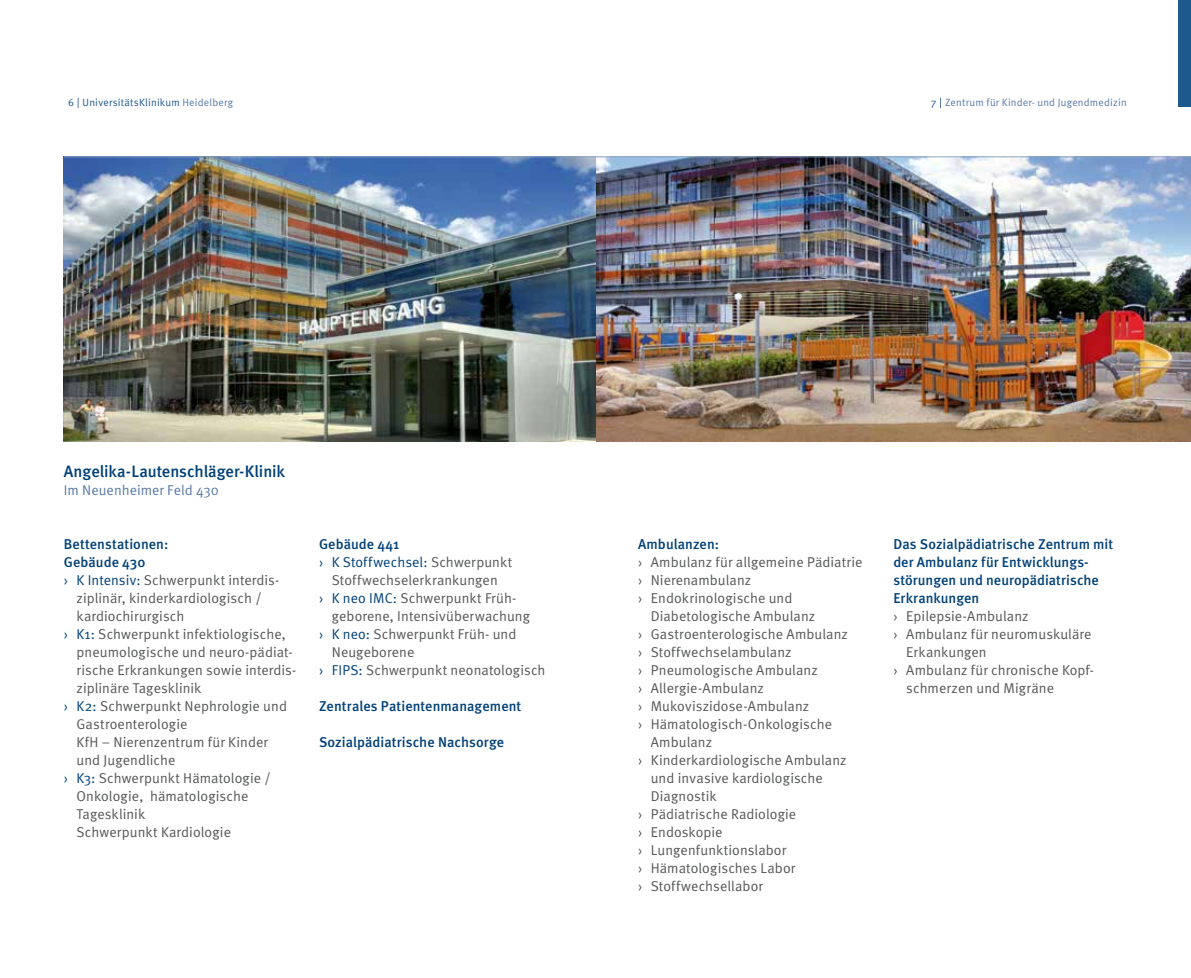
<style>
.page{position:relative;width:1191px;height:978px;background:#fff}
.page>*{position:absolute;margin:0;border:0;box-sizing:border-box;transform-origin:0 0}
.t1{font:500 16.5px "Meta";color:#004179}
.t2{font:14.25px "Meta Normal";letter-spacing:.005em;color:#565757}
.t3{font:500 14.25px/18px "Meta";letter-spacing:.005em;color:#004179}
.t4{font:14.25px "Meta Normal";letter-spacing:.01em;color:#004179}
.t5{font:14.25px "Meta Normal";letter-spacing:.005em;color:#597aa6}
.t6{font:10.5px "Meta Normal";letter-spacing:.02em;color:#597aa6}
.t7{font:10.5px "Meta Normal";letter-spacing:.025em;color:#1e598d}
.s1{color:#597aa6}
.s2{color:#1e598d}
.s3{color:#004179}
.s4{color:#565757}
</style>
<div class="page">
<div style="left:1178px;top:0;width:13px;height:106px;background:#1e598d"></div>
<img style="left:595px;top:157px;width:596px;height:284px">
<img style="left:64px;top:157px;width:531px;height:284px">
<hr style="left:64px;top:156px;width:1127px;height:1px;background:#90a2c3">
<p class="t7" style="left:68px;top:96px;width:167px">6 UniversitätsKlinikum <span class="s1">Heidelberg</span></p>
<p class="t6" style="left:931px;top:97px;width:197px"><span class="s2">7</span> Zentrum für Kinder- und Jugendmedizin</p>
<p class="t1" style="left:64px;top:462px;width:223px">Angelika-Lautenschläger-Klinik</p>
<p class="t5" style="left:64px;top:482px;width:157px">Im Neuenheimer Feld 430</p>
<p class="t3" style="left:64px;top:535px;width:106px">Bettenstationen:<br>Gebäude 430</p>
<p class="t2" style="left:64px;top:572px;width:217px"><span class="s3">› K Intensiv:</span> Schwerpunkt interdis-</p>
<p class="t2" style="left:77px;top:590px;width:187px">ziplinär, kinderkardiologisch /</p>
<p class="t2" style="left:77px;top:608px;width:109px">kardiochirurgisch</p>
<p class="t2" style="left:64px;top:626px;width:224px"><span class="s3">› K1:</span> Schwerpunkt infektiologische,</p>
<p class="t2" style="left:77px;top:644px;width:218px">pneumologische und neuro-pädiat-</p>
<p class="t2" style="left:77px;top:662px;width:221px">rische Erkrankungen sowie interdis-</p>
<p class="t2" style="left:77px;top:680px;width:126px">ziplinäre Tagesklinik</p>
<p class="t2" style="left:64px;top:698px;width:225px"><span class="s3">› K2:</span> Schwerpunkt Nephrologie und</p>
<p class="t2" style="left:77px;top:716px;width:112px">Gastroenterologie</p>
<p class="t2" style="left:77px;top:734px;width:193px">KfH – Nierenzentrum für Kinder</p>
<p class="t2" style="left:77px;top:752px;width:100px">und Jugendliche</p>
<p class="t2" style="left:64px;top:770px;width:209px"><span class="s3">› K3:</span> Schwerpunkt Hämatologie /</p>
<p class="t2" style="left:77px;top:788px;width:173px">Onkologie, hämatologische</p>
<p class="t2" style="left:77px;top:806px;width:70px">Tagesklinik</p>
<p class="t2" style="left:77px;top:824px;width:156px">Schwerpunkt Kardiologie</p>
<p class="t3" style="left:319px;top:535px;width:82px">Gebäude 441</p>
<p class="t4" style="left:319px;top:554px;width:195px">› K Stoffwechsel: <span class="s4">Schwerpunkt</span></p>
<p class="t2" style="left:332px;top:572px;width:167px">Stoffwechselerkrankungen</p>
<p class="t2" style="left:319px;top:590px;width:199px"><span class="s3">› K neo IMC:</span> Schwerpunkt Früh-</p>
<p class="t2" style="left:332px;top:608px;width:200px">geborene, Intensivüberwachung</p>
<p class="t2" style="left:319px;top:626px;width:199px"><span class="s3">› K neo:</span> Schwerpunkt Früh- und</p>
<p class="t2" style="left:332px;top:644px;width:84px">Neugeborene</p>
<p class="t2" style="left:319px;top:662px;width:228px"><span class="s3">› FIPS:</span> Schwerpunkt neonatologisch</p>
<p class="t3" style="left:319px;top:697px;width:204px">Zentrales Patientenmanagement</p>
<p class="t3" style="left:319px;top:733px;width:187px">Sozialpädiatrische Nachsorge</p>
<p class="t3" style="left:638px;top:535px;width:82px">Ambulanzen:</p>
<p class="t2" style="left:638px;top:554px;width:226px">› Ambulanz für allgemeine Pädiatrie</p>
<p class="t2" style="left:638px;top:572px;width:115px">› Nierenambulanz</p>
<p class="t2" style="left:638px;top:590px;width:156px">› Endokrinologische und</p>
<p class="t2" style="left:651px;top:608px;width:166px">Diabetologische Ambulanz</p>
<p class="t2" style="left:638px;top:626px;width:211px">› Gastroenterologische Ambulanz</p>
<p class="t2" style="left:638px;top:644px;width:155px">› Stoffwechselambulanz</p>
<p class="t2" style="left:638px;top:662px;width:181px">› Pneumologische Ambulanz</p>
<p class="t2" style="left:638px;top:680px;width:127px">› Allergie-Ambulanz</p>
<p class="t2" style="left:638px;top:698px;width:173px">› Mukoviszidose-Ambulanz</p>
<p class="t2" style="left:638px;top:716px;width:195px">› Hämatologisch-Onkologische</p>
<p class="t2" style="left:651px;top:734px;width:63px">Ambulanz</p>
<p class="t2" style="left:638px;top:752px;width:210px">› Kinderkardiologische Ambulanz</p>
<p class="t2" style="left:651px;top:770px;width:173px">und invasive kardiologische</p>
<p class="t2" style="left:651px;top:788px;width:68px">Diagnostik</p>
<p class="t2" style="left:638px;top:806px;width:160px">› Pädiatrische Radiologie</p>
<p class="t2" style="left:638px;top:824px;width:86px">› Endoskopie</p>
<p class="t2" style="left:638px;top:842px;width:150px">› Lungenfunktionslabor</p>
<p class="t2" style="left:638px;top:860px;width:159px">› Hämatologisches Labor</p>
<p class="t2" style="left:638px;top:878px;width:126px">› Stoffwechsellabor</p>
<p class="t3" style="left:893px;top:535px;width:221px">Das Sozialpädiatrische Zentrum mit der Ambulanz für Entwicklungs&shy;störungen und neuropädiatrische<br>Erkrankungen</p>
<p class="t2" style="left:893px;top:608px;width:137px">› Epilepsie-Ambulanz</p>
<p class="t2" style="left:893px;top:626px;width:200px">› Ambulanz für neuromuskuläre</p>
<p class="t2" style="left:906px;top:644px;width:82px">Erkankungen</p>
<p class="t2" style="left:893px;top:662px;width:202px">› Ambulanz für chronische Kopf-</p>
<p class="t2" style="left:906px;top:680px;width:149px">schmerzen und Migräne</p>
</div>
